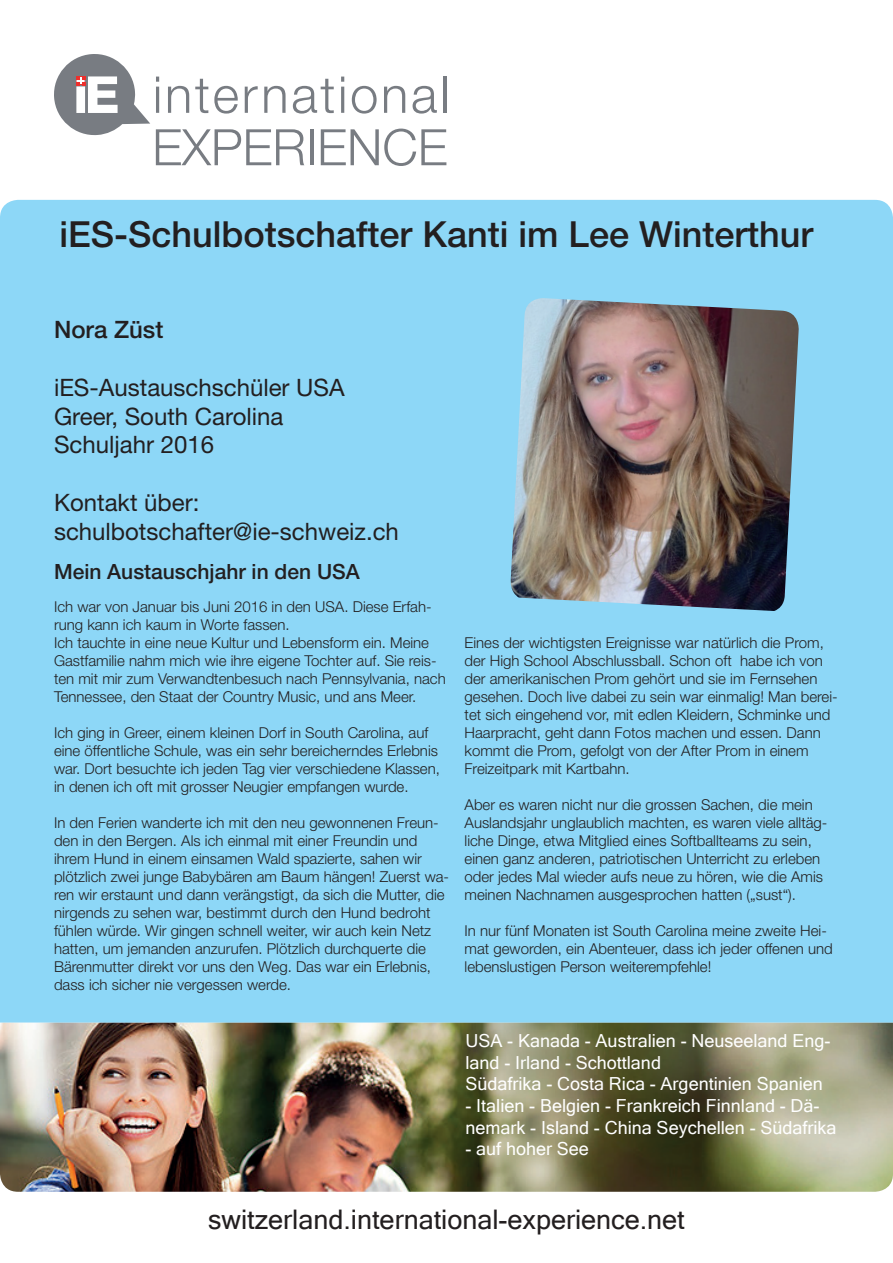
<style>
.page{position:relative;width:893px;height:1263px;background:#fff}
.page>*{position:absolute;margin:0;border:0;box-sizing:border-box;transform-origin:0 0}
.t1{font:500 36px "Helvetica Neue LT Std";color:#231f20}
.t2{font:27px "Microsoft Sans Serif";color:#231f20}
.t3{font:24px/28.8px "Helvetica Neue LT Std";color:#231f20}
.t4{font:500 24px "Helvetica Neue LT Std";color:#231f20}
.t5{font:500 21px "Helvetica Neue LT Std";color:#231f20}
.t6{font:18px/21.6px "Microsoft Sans Serif";color:#fff}
.t7{font:300 15px/18px "Helvetica Neue LT Std";color:#231f20}
</style>
<div class="page">
<div style="left:0;top:200px;width:893px;height:823px;background:#8dd7f7"></div>
<hr style="left:156px;top:87px;width:3px;height:26px;background:#787c82">
<svg style="left:156px;top:77px;width:3px;height:5px"></svg>
<svg style="left:168px;top:86px;width:21px;height:27px"></svg>
<svg style="left:195px;top:79px;width:13px;height:34px"></svg>
<svg style="left:214px;top:86px;width:24px;height:28px"></svg>
<svg style="left:245px;top:86px;width:13px;height:27px"></svg>
<svg style="left:264px;top:86px;width:22px;height:27px"></svg>
<svg style="left:293px;top:79px;width:41px;height:35px"></svg>
<hr style="left:341px;top:87px;width:3px;height:26px;background:#787c82">
<svg style="left:341px;top:77px;width:3px;height:5px"></svg>
<svg style="left:352px;top:86px;width:25px;height:28px"></svg>
<svg style="left:384px;top:86px;width:21px;height:27px"></svg>
<svg style="left:413px;top:86px;width:24px;height:28px"></svg>
<hr style="left:443px;top:77px;width:3px;height:36px;background:#787c82">
<svg style="left:156px;top:129px;width:148px;height:36px"></svg>
<hr style="left:310px;top:129px;width:3px;height:36px;background:#787c82">
<svg style="left:321px;top:129px;width:125px;height:37px"></svg>
<svg style="left:54px;top:54px;width:96px;height:82px"></svg>
<img style="left:0;top:1023px;width:893px;height:169px">
<img style="left:510px;top:298px;width:290px;height:313px">
<h1 class="t1" style="left:60px;top:213px;width:755px">iES-Schulbotschafter Kanti im Lee Winterthur</h1>
<h3 class="t4" style="left:54px;top:315px;width:111px">Nora Züst</h3>
<h3 class="t3" style="left:54px;top:373px;width:292px">iES-Austauschschüler USA<br>Greer, South Carolina<br>Schuljahr 2016</h3>
<h3 class="t3" style="left:54px;top:488px;width:346px">Kontakt über: schulbotschafter@ie-schweiz.ch</h3>
<h3 class="t5" style="left:54px;top:559px;width:307px">Mein Austauschjahr in den USA</h3>
<p class="t7" style="left:54px;top:597px;width:393px">Ich war von Januar bis Juni 2016 in den USA. Diese Erfah&shy;rung kann ich kaum in Worte fassen.<br>Ich tauchte in eine neue Kultur und Lebensform ein. Meine Gastfamilie nahm mich wie ihre eigene Tochter auf. Sie reis&shy;ten mit mir zum Verwandtenbesuch nach Pennsylvania, nach Tennessee, den Staat der Country Music, und ans Meer.</p>
<p class="t7" style="left:54px;top:723px;width:387px">Ich ging in Greer, einem kleinen Dorf in South Carolina, auf eine öffentliche Schule, was ein sehr bereicherndes Erlebnis war. Dort besuchte ich jeden Tag vier verschiedene Klassen, in denen ich oft mit grosser Neugier empfangen wurde.</p>
<p class="t7" style="left:54px;top:813px;width:397px">In den Ferien wanderte ich mit den neu gewonnenen Freun&shy;den in den Bergen. Als ich einmal mit einer Freundin und ihrem Hund in einem einsamen Wald spazierte, sahen wir plötzlich zwei junge Babybären am Baum hängen! Zuerst wa&shy;ren wir erstaunt und dann verängstigt, da sich die Mutter, die nirgends zu sehen war, bestimmt durch den Hund bedroht fühlen würde. Wir gingen schnell weiter, wir auch kein Netz hatten, um jemanden anzurufen. Plötzlich durchquerte die Bärenmutter direkt vor uns den Weg. Das war ein Erlebnis, dass ich sicher nie vergessen werde.</p>
<p class="t7" style="left:465px;top:633px;width:375px">Eines der wichtigsten Ereignisse war natürlich die Prom, der High School Abschlussball. Schon oft habe ich von der amerikanischen Prom gehört und sie im Fernsehen gesehen. Doch live dabei zu sein war einmalig! Man berei&shy;tet sich eingehend vor, mit edlen Kleidern, Schminke und Haarpracht, geht dann Fotos machen und essen. Dann kommt die Prom, gefolgt von der After Prom in einem Freizeitpark mit Kartbahn.</p>
<p class="t7" style="left:465px;top:795px;width:364px">Aber es waren nicht nur die grossen Sachen, die mein Auslandsjahr unglaublich machten, es waren viele alltäg&shy;liche Dinge, etwa Mitglied eines Softballteams zu sein, einen ganz anderen, patriotischen Unterricht zu erleben oder jedes Mal wieder aufs neue zu hören, wie die Amis meinen Nachnamen ausgesprochen hatten („sust“).</p>
<p class="t7" style="left:465px;top:921px;width:370px">In nur fünf Monaten ist South Carolina meine zweite Hei&shy;mat geworden, ein Abenteuer, dass ich jeder offenen und lebenslustigen Person weiterempfehle!</p>
<p class="t6" style="left:465px;top:1030px;width:366px">USA - Kanada - Australien - Neuseeland Eng&shy;land - Irland - Schottland<br>Südafrika - Costa Rica - Argentinien Spanien</p>
<p class="t6" style="left:465px;top:1095px;width:373px">- Italien - Belgien - Frankreich Finnland - Dä&shy;nemark - Island - China Seychellen - Südafrika</p>
<p class="t6" style="left:465px;top:1138px;width:125px">- auf hoher See</p>
<h2 class="t2" style="left:208px;top:1204px;width:478px">switzerland.international-experience.net</h2>
</div>
